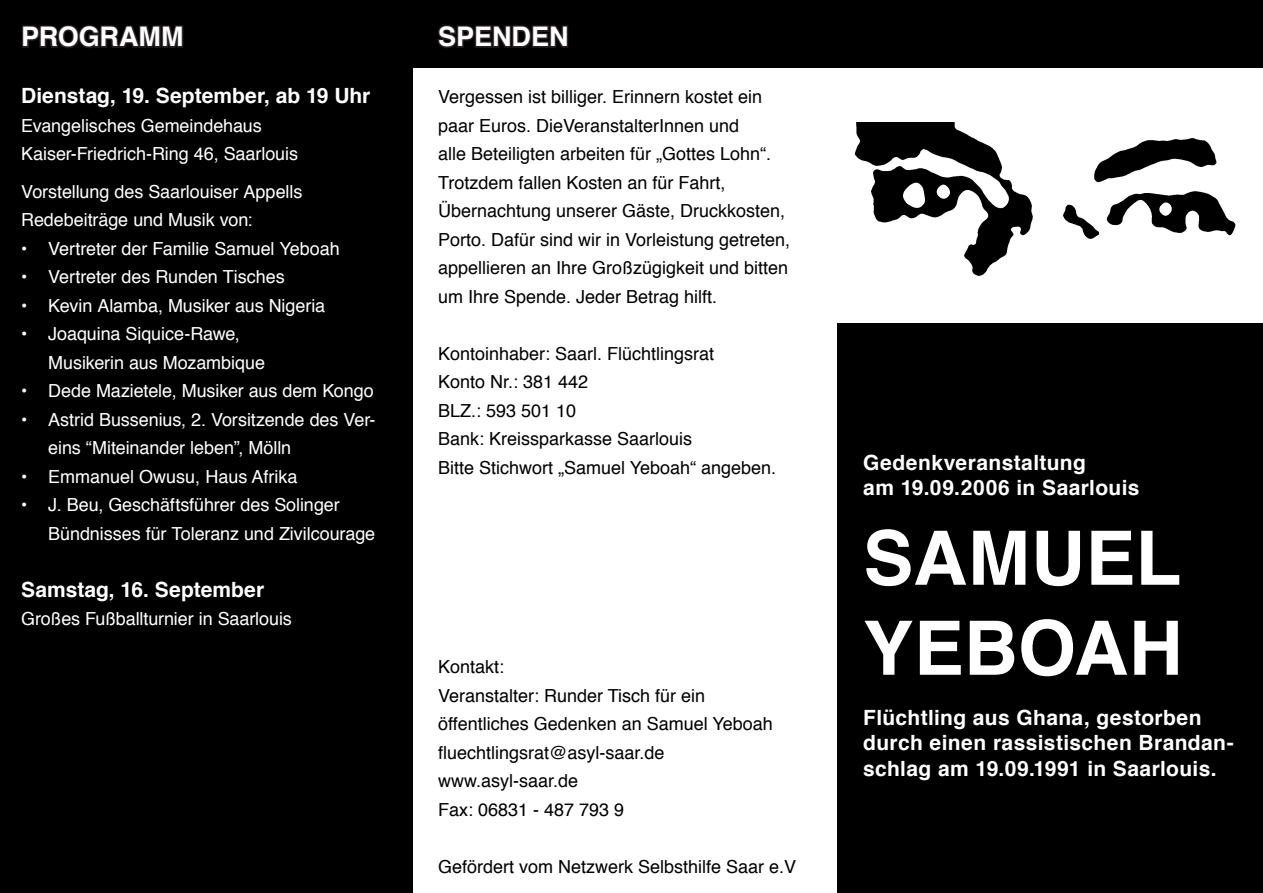
<style>
.page{position:relative;width:1263px;height:893px;background:#fff}
.page>*{position:absolute;margin:0;border:0;box-sizing:border-box;transform-origin:0 0}
.t1{font:700 75px/90px "Helvetica";letter-spacing:.005em;color:#fff}
.t2{font:700 27px "Helvetica";color:#fff}
.t3{font:700 21px/25.2px "Helvetica";letter-spacing:.015em;color:#fff}
.t4{font:18px/28.5px "Helvetica";color:#000}
.t5{font:18px/28.5px "Helvetica";letter-spacing:-.005em;color:#fff}
</style>
<div class="page">
<div style="left:0;top:0;width:1263px;height:68px;background:#000"></div>
<div style="left:838px;top:323px;width:425px;height:570px;background:#000"></div>
<div style="left:0;top:0;width:412px;height:893px;background:#000"></div>
<svg style="left:22px;top:25px;width:162px;height:24px"></svg>
<svg style="left:437px;top:25px;width:131px;height:23px"></svg>
<img style="left:854px;top:122px;width:382px;height:154px">
<h2 class="t2" style="left:21px;top:12px;width:164px">PROGRAMM</h2>
<p class="t3" style="left:21px;top:82px;width:350px">Dienstag, 19. September, ab 19 Uhr</p>
<p class="t5" style="left:21px;top:111px;width:278px">Evangelisches Gemeindehaus<br>Kaiser-Friedrich-Ring 46, Saarlouis</p>
<p class="t5" style="left:21px;top:177px;width:283px">Vorstellung des Saarlouiser Appells<br>Redebeiträge und Musik von:</p>
<p class="t5" style="left:48px;top:234px;width:329px">Vertreter der Familie Samuel Yeboah Vertreter des Runden Tisches<br>Kevin Alamba, Musiker aus Nigeria Joaquina Siquice-Rawe,<br>Musikerin aus Mozambique<br>Dede Mazietele, Musiker aus dem Kongo Astrid Bussenius, 2. Vorsitzende des Ver&shy;eins “Miteinander leben”, Mölln Emmanuel Owusu, Haus Afrika<br>J. Beu, Geschäftsführer des Solinger Bündnisses für Toleranz und Zivilcourage</p>
<p class="t3" style="left:21px;top:576px;width:245px">Samstag, 16. September</p>
<p class="t5" style="left:21px;top:604px;width:272px">Großes Fußballturnier in Saarlouis</p>
<p class="t5" style="left:21px;top:234px;width:8px;text-align:justify">• • • •</p>
<p class="t5" style="left:21px;top:376px;width:8px">• •</p>
<p class="t5" style="left:21px;top:462px;width:8px">• •</p>
<h2 class="t2" style="left:438px;top:12px;width:132px">SPENDEN</h2>
<p class="t4" style="left:438px;top:82px;width:354px">Vergessen ist billiger. Erinnern kostet ein paar Euros. DieVeranstalterInnen und<br>alle Beteiligten arbeiten für „Gottes Lohn“.<br>Trotzdem fallen Kosten an für Fahrt, Übernachtung unserer Gäste, Druckkosten, Porto. Dafür sind wir in Vorleistung getreten, appellieren an Ihre Großzügigkeit und bitten um Ihre Spende. Jeder Betrag hilft.</p>
<p class="t4" style="left:438px;top:339px;width:340px">Kontoinhaber: Saarl. Flüchtlingsrat<br>Konto Nr.: 381 442<br>BLZ.: 593 501 10<br>Bank: Kreissparkasse Saarlouis<br>Bitte Stichwort „Samuel Yeboah“ angeben.</p>
<p class="t4" style="left:438px;top:652px;width:336px">Kontakt:<br>Veranstalter: Runder Tisch für ein öffentliches Gedenken an Samuel Yeboah fluechtlingsrat@asyl-saar.de www.asyl-saar.de<br>Fax: 06831 - 487 793 9</p>
<p class="t4" style="left:438px;top:852px;width:360px">Gefördert vom Netzwerk Selbsthilfe Saar e.V</p>
<p class="t3" style="left:863px;top:448px;width:278px">Gedenkveranstaltung<br>am 19.09.2006 in Saarlouis</p>
<h1 class="t1" style="left:863px;top:509px;width:321px">SAMUEL<br>YEBOAH</h1>
<p class="t3" style="left:863px;top:704px;width:372px">Flüchtling aus Ghana, gestorben durch einen rassistischen Brandan&shy;schlag am 19.09.1991 in Saarlouis.</p>
</div>
